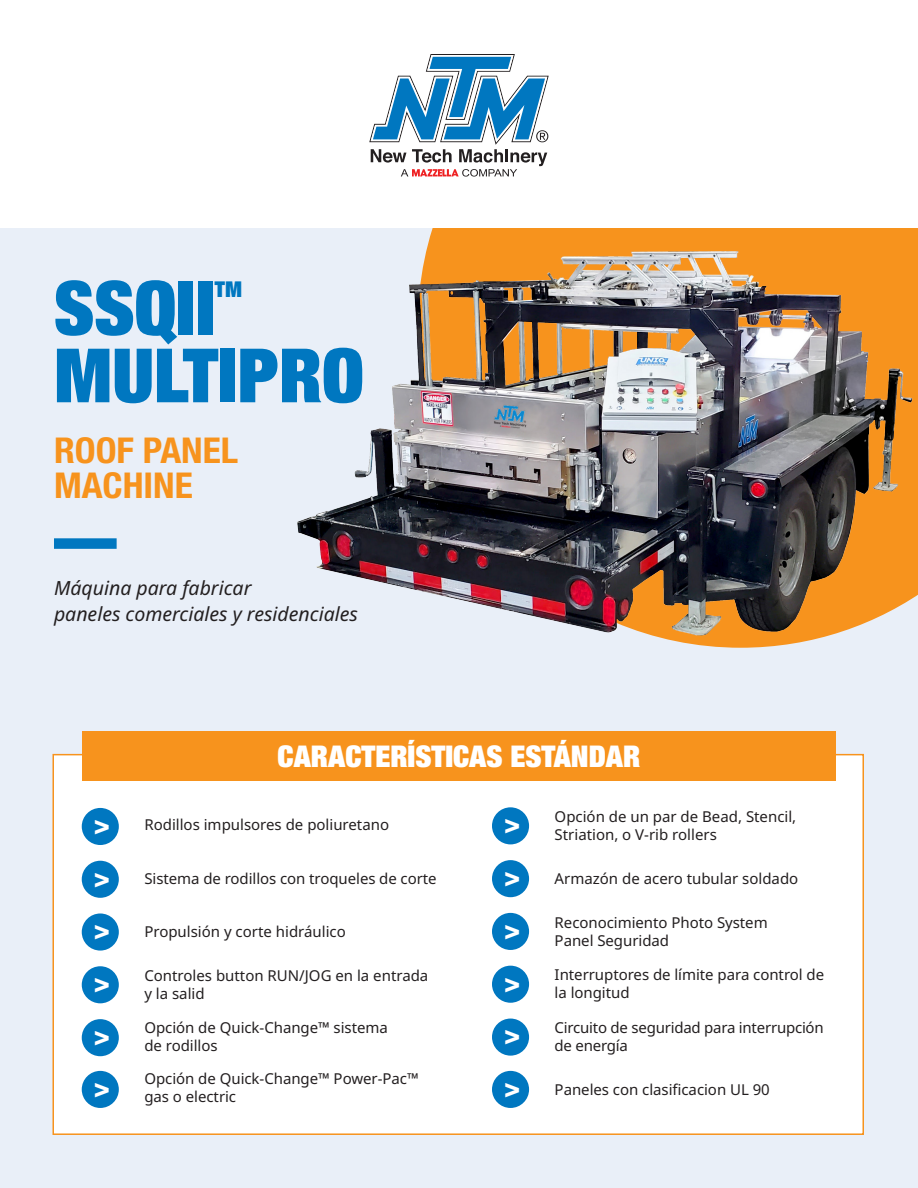
<style>
.page{position:relative;width:918px;height:1188px;background:#fff}
.page>*{position:absolute;margin:0;border:0;box-sizing:border-box;transform-origin:0 0}
.t1{font:900 condensed 75px "Helvetica Neue LT Pro";color:#0077c0}
.t2{font:700 condensed 35.7px/34.5px "Helvetica Neue LT Pro";color:#f7931d;scale:1.05 1}
.t3{font:900 condensed 30px "Helvetica Neue LT Pro";color:#fff}
.t4{font:900 condensed 27px "Helvetica Neue LT Pro";color:#fff}
.t5{font:900 condensed 21.9px "Helvetica Neue LT Pro";color:#0077c0}
.t6{font:italic 19.5px "Noto Sans";color:#231f20}
.t7{font:15px/18px "Noto Sans";letter-spacing:-.005em;color:#231f20}
</style>
<div class="page">
<div style="left:0;top:227px;width:918px;height:961px;background:#e9eff8"></div>
<div style="left:54px;top:538px;width:63px;height:11px;background:#0077c0"></div>
<svg style="left:418px;top:227px;width:500px;height:15px;background:#f79c31"></svg>
<div style="left:52px;top:754px;width:812px;height:381px;background:#fff;border:2px solid #f7931d"></div>
<div style="left:82px;top:808px;width:37px;height:37px;background:#0077c0;border-radius:50%"></div>
<div style="left:82px;top:861px;width:37px;height:37px;background:#0077c0;border-radius:50%"></div>
<div style="left:82px;top:913px;width:37px;height:38px;background:#0077c0;border-radius:50%"></div>
<div style="left:82px;top:966px;width:37px;height:37px;background:#0077c0;border-radius:50%"></div>
<div style="left:82px;top:1019px;width:37px;height:37px;background:#0077c0;border-radius:50%"></div>
<div style="left:492px;top:807px;width:37px;height:37px;background:#0077c0;border-radius:50%"></div>
<div style="left:492px;top:860px;width:37px;height:37px;background:#0077c0;border-radius:50%"></div>
<div style="left:492px;top:913px;width:37px;height:37px;background:#0077c0;border-radius:50%"></div>
<div style="left:492px;top:966px;width:37px;height:37px;background:#0077c0;border-radius:50%"></div>
<div style="left:492px;top:1019px;width:37px;height:37px;background:#0077c0;border-radius:50%"></div>
<div style="left:82px;top:732px;width:754px;height:49px;background:#f7931d"></div>
<div style="left:82px;top:1071px;width:37px;height:37px;background:#0077c0;border-radius:50%"></div>
<div style="left:492px;top:1071px;width:37px;height:37px;background:#0077c0;border-radius:50%"></div>
<img style="left:297px;top:242px;width:621px;height:406px">
<svg style="left:369px;top:54px;width:180px;height:123px"></svg>
<p class="t1" style="left:54px;top:258px;width:162px">SSQII</p>
<p class="t5" style="left:215px;top:274px;width:29px">TM</p>
<p class="t1" style="left:54px;top:326px;width:311px">MULTIPRO</p>
<p class="t2" style="left:54px;top:433px;width:177px">ROOF PANEL<br>MACHINE</p>
<p class="t6" style="left:54px;top:574px;width:199px">Máquina para fabricar</p>
<p class="t6" style="left:54px;top:600px;width:305px">paneles comerciales y residenciales</p>
<p class="t3" style="left:278px;top:736px;width:364px">CARACTERÍSTICAS ESTÁNDAR</p>
<p class="t4" style="left:504px;top:806px;width:18px">&gt;</p>
<p class="t7" style="left:555px;top:808px;width:243px">Opción de un par de Bead, Stencil,<br>Striation, o V-rib rollers</p>
<p class="t7" style="left:555px;top:870px;width:245px">Armazón de acero tubular soldado</p>
<p class="t7" style="left:555px;top:914px;width:215px">Reconocimiento Photo System</p>
<p class="t7" style="left:555px;top:932px;width:116px">Panel Seguridad</p>
<p class="t7" style="left:555px;top:966px;width:271px">Interruptores de límite para control de la longitud</p>
<p class="t7" style="left:555px;top:1019px;width:271px">Circuito de seguridad para interrupción de energía</p>
<p class="t7" style="left:555px;top:1081px;width:217px">Paneles con clasificacion UL 90</p>
<p class="t4" style="left:94px;top:806px;width:18px">&gt;</p>
<p class="t7" style="left:144px;top:816px;width:246px">Rodillos impulsores de poliuretano</p>
<p class="t7" style="left:144px;top:870px;width:294px">Sistema de rodillos con troqueles de corte</p>
<p class="t7" style="left:144px;top:923px;width:203px">Propulsión y corte hidráulico</p>
<p class="t7" style="left:144px;top:967px;width:286px">Controles button RUN/JOG en la entrada y la salid</p>
<p class="t7" style="left:144px;top:1019px;width:245px">Opción de Quick-Change™ sistema</p>
<p class="t7" style="left:144px;top:1037px;width:75px">de rodillos</p>
<p class="t7" style="left:144px;top:1070px;width:276px">Opción de Quick-Change™ Power-Pac™</p>
<p class="t7" style="left:144px;top:1088px;width:93px">gas o electric</p>
<p class="t4" style="left:504px;top:858px;width:18px">&gt;</p>
<p class="t4" style="left:504px;top:911px;width:18px">&gt;</p>
<p class="t4" style="left:504px;top:964px;width:18px">&gt;</p>
<p class="t4" style="left:504px;top:1017px;width:18px">&gt;</p>
<p class="t4" style="left:94px;top:859px;width:18px">&gt;</p>
<p class="t4" style="left:94px;top:912px;width:18px">&gt;</p>
<p class="t4" style="left:94px;top:965px;width:18px">&gt;</p>
<p class="t4" style="left:94px;top:1017px;width:18px">&gt;</p>
<p class="t4" style="left:94px;top:1069px;width:18px">&gt;</p>
<p class="t4" style="left:504px;top:1069px;width:18px">&gt;</p>
</div>
